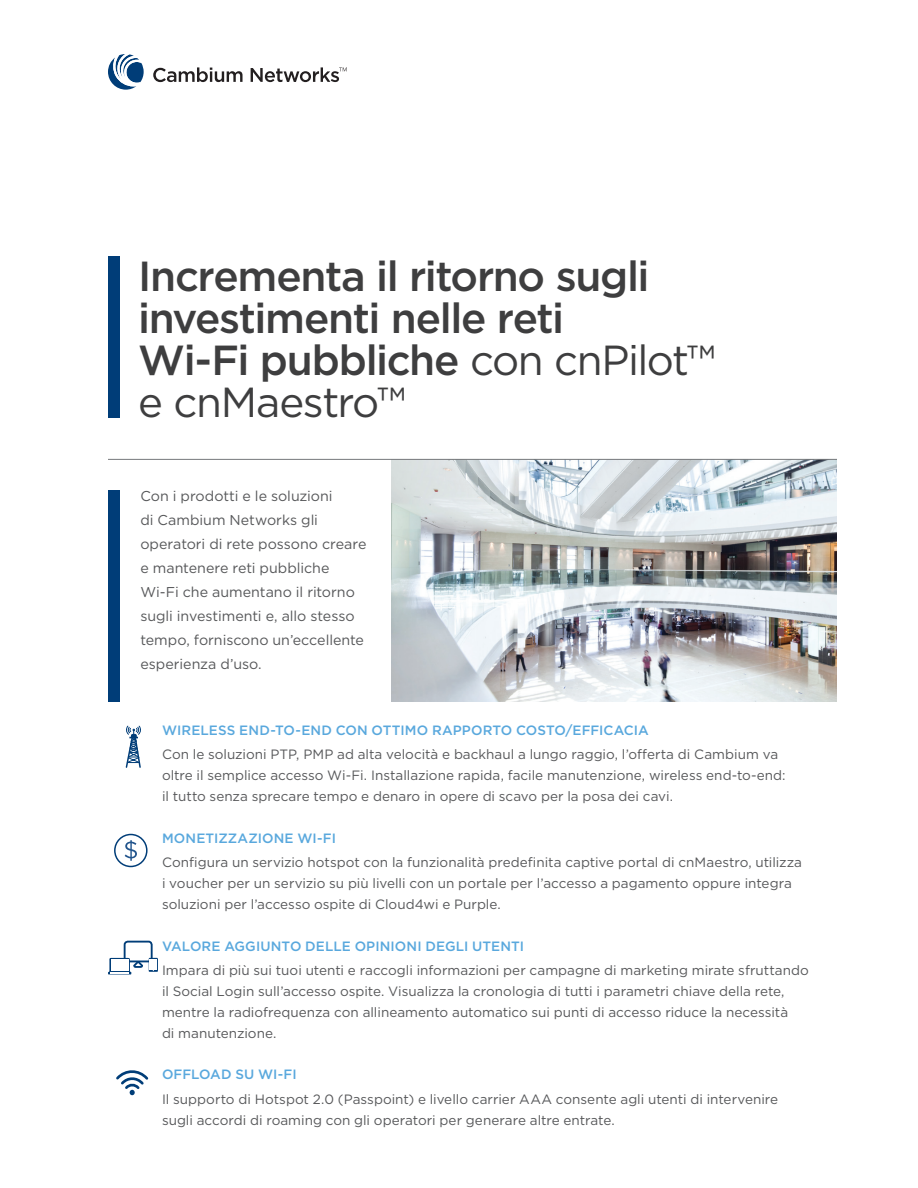
<style>
.page{position:relative;width:918px;height:1188px;background:#fff}
.page>*{position:absolute;margin:0;border:0;box-sizing:border-box;transform-origin:0 0}
.t1{font:500 42px/42px "Gotham";letter-spacing:-.035em;color:#3e3e3f}
.t2{font:14.25px/24px "Gotham";letter-spacing:-.005em;color:#57585a}
.t3{font:13.5px/21px "Gotham";color:#57585a}
.t4{font:500 13.5px "Gotham";letter-spacing:.005em;color:#59a8dd}
.s1{font-weight:400}
</style>
<div class="page">
<img style="left:392px;top:460px;width:445px;height:242px">
<svg style="left:153px;top:67px;width:90px;height:15px"></svg>
<svg style="left:251px;top:67px;width:96px;height:15px"></svg>
<svg style="left:108px;top:54px;width:36px;height:36px"></svg>
<hr style="left:108px;top:459px;width:729px;height:1px;background:#76787b">
<div style="left:108px;top:490px;width:12px;height:212px;background:#003d78"></div>
<div style="left:108px;top:256px;width:12px;height:162px;background:#003d78"></div>
<div style="left:124px;top:941px;width:29px;height:21px;border:2px solid #003d78;border-radius:3px"></div>
<svg style="left:108px;top:958px;width:36px;height:16px"></svg>
<svg style="left:149px;top:958px;width:9px;height:14px"></svg>
<div style="left:150px;top:959px;width:7px;height:10px;background:#fff"></div>
<svg style="left:125px;top:725px;width:16px;height:43px"></svg>
<svg style="left:125px;top:840px;width:12px;height:21px"></svg>
<div style="left:114px;top:834px;width:34px;height:33px;border:2px solid #003d78;border-radius:50%"></div>
<svg style="left:116px;top:1070px;width:33px;height:25px"></svg>
<h1 class="t1" style="left:138px;top:255px;width:579px">Incrementa il ritorno sugli investimenti nelle reti<br>Wi-Fi pubbliche <span class="s1">con cnPilot™ e cnMaestro™</span></h1>
<p class="t2" style="left:140px;top:484px;width:228px">Con i prodotti e le soluzioni<br>di Cambium Networks gli operatori di rete possono creare e mantenere reti pubbliche<br>Wi-Fi che aumentano il ritorno sugli investimenti e, allo stesso tempo, forniscono un’eccellente esperienza d’uso.</p>
<p class="t4" style="left:162px;top:721px;width:488px">WIRELESS END-TO-END CON OTTIMO RAPPORTO COSTO/EFFICACIA</p>
<p class="t3" style="left:162px;top:744px;width:625px">Con le soluzioni PTP, PMP ad alta velocità e backhaul a lungo raggio, l’offerta di Cambium va oltre il semplice accesso Wi-Fi. Installazione rapida, facile manutenzione, wireless end-to-end: il tutto senza sprecare tempo e denaro in opere di scavo per la posa dei cavi.</p>
<p class="t4" style="left:162px;top:829px;width:176px">MONETIZZAZIONE WI-FI</p>
<p class="t3" style="left:162px;top:851px;width:642px">Configura un servizio hotspot con la funzionalità predefinita captive portal di cnMaestro, utilizza i voucher per un servizio su più livelli con un portale per l’accesso a pagamento oppure integra soluzioni per l’accesso ospite di Cloud4wi e Purple.</p>
<p class="t4" style="left:162px;top:937px;width:364px">VALORE AGGIUNTO DELLE OPINIONI DEGLI UTENTI</p>
<p class="t3" style="left:162px;top:959px;width:648px">Impara di più sui tuoi utenti e raccogli informazioni per campagne di marketing mirate sfruttando il Social Login sull’accesso ospite. Visualizza la cronologia di tutti i parametri chiave della rete, mentre la radiofrequenza con allineamento automatico sui punti di accesso riduce la necessità<br>di manutenzione.</p>
<p class="t4" style="left:162px;top:1066px;width:136px">OFFLOAD SU WI-FI</p>
<p class="t3" style="left:162px;top:1088px;width:618px">Il supporto di Hotspot 2.0 (Passpoint) e livello carrier AAA consente agli utenti di intervenire sugli accordi di roaming con gli operatori per generare altre entrate.</p>
</div>
